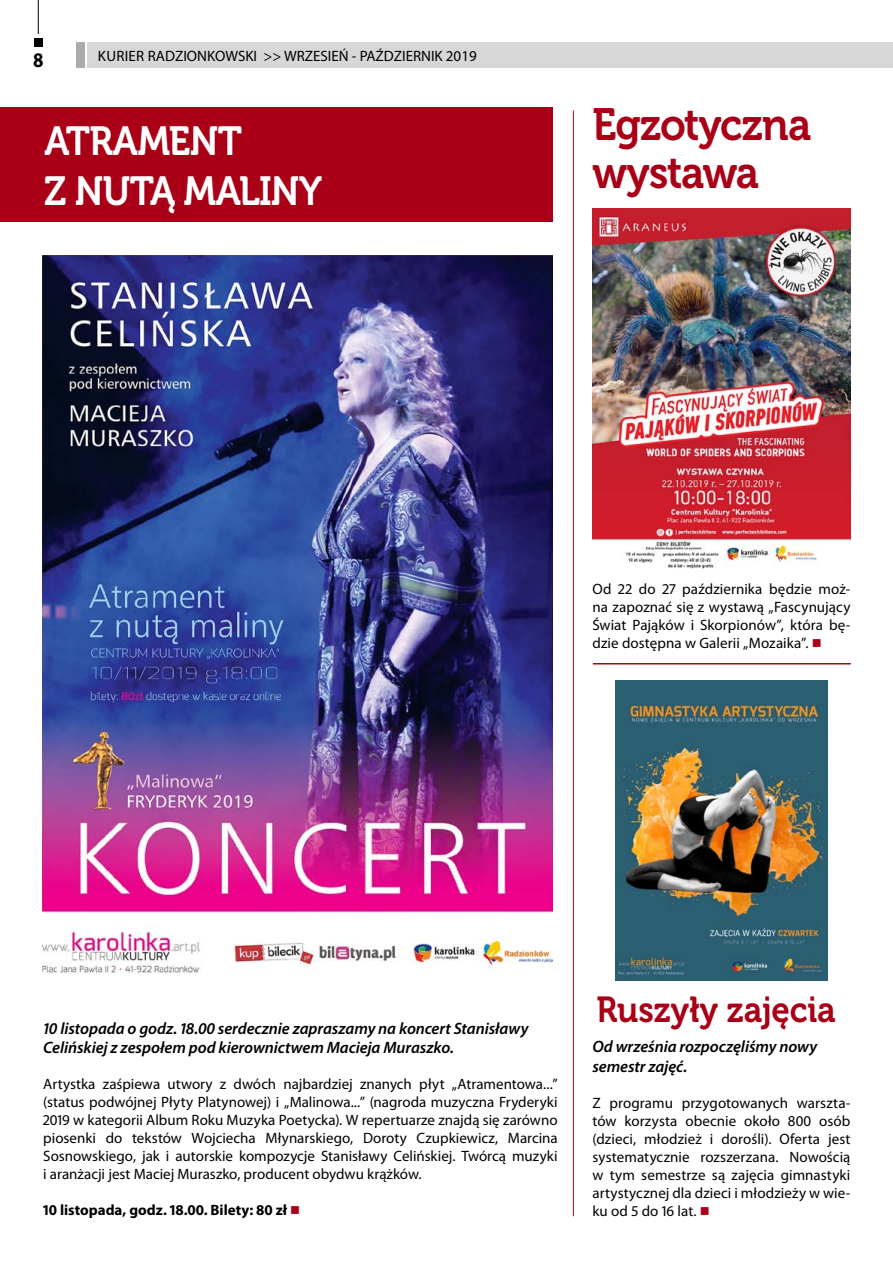
<style>
.page{position:relative;width:893px;height:1263px;background:#fff}
.page>*{position:absolute;margin:0;border:0;box-sizing:border-box;transform-origin:0 0}
.t1{font:45px/48px "Museo 700";letter-spacing:-.025em;color:#a90017;scale:.92 1}
.t2{font:40.5px/49.5px "Museo 700";letter-spacing:-.01em;color:#fff;scale:.92 1}
.t3{font:36px "Museo 700";color:#a90017;scale:.92 1}
.t4{font:700 20.85px "Myriad Pro";color:#000;scale:.9 1}
.t5{font:italic 600 16.5px/19.8px "Myriad Pro";letter-spacing:-.005em;color:#000}
.t6{font:15px/18px "Myriad Pro";color:#000;text-align:justify}
.t7{font:700 15px "Myriad Pro";color:#000}
.s1{color:#a90017}
</style>
<div class="page">
<div style="left:87px;top:43px;width:806px;height:25px;background:#d7d7d7"></div>
<div style="left:77px;top:43px;width:8px;height:25px;background:#acacac"></div>
<hr style="left:38px;top:0;width:1px;height:34px;background:#000">
<div style="left:34px;top:38px;width:9px;height:9px;background:#000"></div>
<hr style="left:892px;top:0;width:1px;height:1263px;background:#fff">
<div style="left:0;top:107px;width:553px;height:115px;background:#a90017"></div>
<hr style="left:573px;top:111px;width:1px;height:1105px;background:#a90017">
<img style="left:43px;top:255px;width:510px;height:719px">
<hr style="left:593px;top:663px;width:258px;height:1px;background:#a90017">
<img style="left:616px;top:680px;width:212px;height:300px">
<img style="left:592px;top:209px;width:258px;height:360px">
<h3 class="t4" style="left:33px;top:46px;width:13px">8</h3>
<p class="t6" style="left:98px;top:47px;width:380px">Kuri er RADZIONKOWSKI &gt;&gt; WRZESIEŃ - PAŹDZIERNIK 2019</p>
<h2 class="t2" style="left:45px;top:117px;width:300px">Atrament<br>z nutą maliny</h2>
<h1 class="t1" style="left:592px;top:101px;width:239px">Egzotyczna wystawa</h1>
<p class="t6" style="left:592px;top:580px;width:259px">Od 22 do 27 października będzie moż&shy;na zapoznać się z wystawą „Fascynujący Świat Pająków i Skorpionów”, która bę&shy;dzie dostępna w Galerii „Mozaika”. <span class="s1">■</span></p>
<p class="t5" style="left:43px;top:1018px;width:487px">10 listopada o godz. 18.00 serdecznie zapraszamy na koncert Stanisławy<br>Celińskiej z zespołem pod kierownictwem Macieja Muraszko.</p>
<p class="t6" style="left:43px;top:1075px;width:516px">Artystka zaśpiewa utwory z dwóch najbardziej znanych płyt „Atramentowa...” (status podwójnej Płyty Platynowej) i „Malinowa...” (nagroda muzyczna Fryderyki 2019 w kategorii Album Roku Muzyka Poetycka). W repertuarze znajdą się zarówno piosenki do tekstów Wojciecha Młynarskiego, Doroty Czupkiewicz, Marcina Sosnowskiego, jak i autorskie kompozycje Stanisławy Celińskiej. Twórcą muzyki i aranżacji jest Maciej Muraszko, producent obydwu krążków.</p>
<p class="t7" style="left:43px;top:1200px;width:258px">10 listopada, godz. 18.00. Bilety: 80 zł <span class="s1">■</span></p>
<h3 class="t3" style="left:596px;top:989px;width:262px">Ruszyły zajęcia</h3>
<p class="t5" style="left:592px;top:1036px;width:226px">Od września rozpoczęliśmy nowy semestr zajęć.</p>
<p class="t6" style="left:592px;top:1094px;width:259px">Z programu przygotowanych warszta&shy;tów korzysta obecnie około 800 osób (dzieci, młodzież i dorośli). Oferta jest systematycznie rozszerzana. Nowością w tym semestrze są zajęcia gimnastyki artystycznej dla dzieci i młodzieży w wie&shy;ku od 5 do 16 lat. <span class="s1">■</span></p>
</div>
